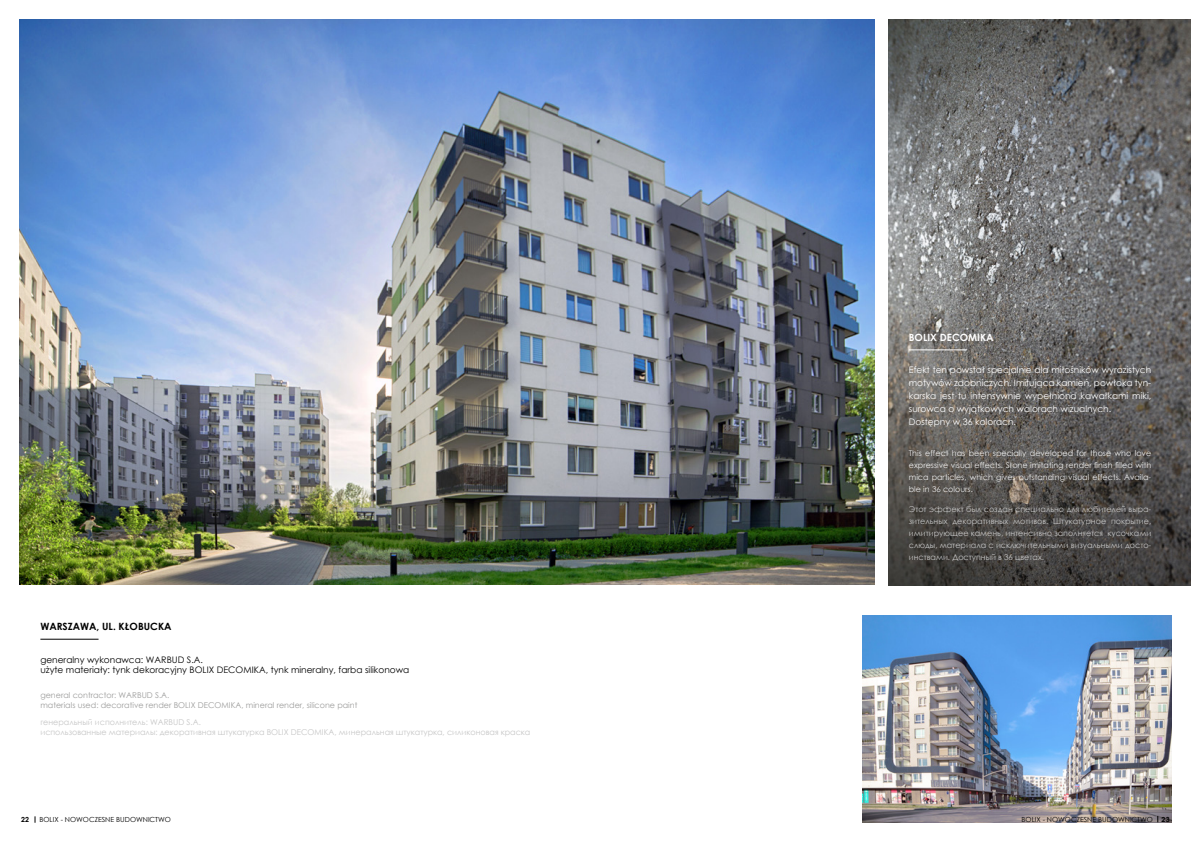
<style>
.page{position:relative;width:1191px;height:842px;background:#fff}
.page>*{position:absolute;margin:0;border:0;box-sizing:border-box;transform-origin:0 0}
.t1{font:700 10px "Century Gothic";color:#000}
.t2{font:700 10px "Century Gothic";color:#fff}
.t3{font:9px/13px "Century Gothic";color:#fff}
.t4{font:9px/10.8px "Century Gothic";color:#000}
.t5{font:8px/12px "Century Gothic";color:#c6c6c6}
.t6{font:8px/12px "Century Gothic";color:#ededed;text-align:justify}
.t7{font:8px/9.6px "Century Gothic";color:#9d9d9c}
.t8{font:7px "Century Gothic";color:#000}
.t9{font:700 7px "Century Gothic";color:#000}
.s1{color:#fff}
.s2{font-weight:700}
</style>
<div class="page">
<img style="left:20px;top:20px;width:854px;height:564px">
<hr style="left:40px;top:639px;width:59px;height:1px;background:#000">
<img style="left:862px;top:616px;width:309px;height:206px">
<img style="left:889px;top:20px;width:302px;height:566px">
<hr style="left:909px;top:349px;width:58px;height:1px;background:#fff">
<p class="t2" style="left:909px;top:329px;width:86px">BOLIX DECOMIKA</p>
<p class="t3" style="left:909px;top:363px;width:244px">Efekt ten powstał specjalnie dla miłośników wyrazistych motywów zdobniczych. Imitująca kamień, powłoka tyn&shy;karska jest tu intensywnie wypełniona kawałkami miki, surowca o wyjątkowych walorach wizualnych.<br>Dostępny w 36 kolorach.</p>
<p class="t6" style="left:909px;top:447px;width:244px">This effect has been specially developed for those who love expressive visual effects. Stone imitating render finish filled with mica particles, which gives outstanding visual effects. Availa&shy;ble in 36 colours<span class="s1">.</span></p>
<p class="t1" style="left:40px;top:619px;width:133px">WARSZAWA, UL. KŁOBUCKA</p>
<p class="t4" style="left:40px;top:654px;width:370px">generalny wykonawca: WARBUD S.A.<br>użyte materiały: tynk dekoracyjny BOLIX DECOMIKA, tynk mineralny, farba silikonowa</p>
<p class="t7" style="left:40px;top:691px;width:318px">general contractor: WARBUD S.A.<br>materials used: decorative render BOLIX DECOMIKA, mineral render, silicone paint</p>
<p class="t5" style="left:40px;top:717px;width:491px;line-height:9.6px">генеральный исполнитель: WARBUD S.A.<br>использованные материалы: декоративная штукатурка BOLIX DECOMIKA, минеральная штукатурка, силиконовая краска</p>
<p class="t5" style="left:909px;top:503px;width:244px;text-align:justify">Этот эффект был создан специально для любителей выра&shy;зительных декоративных мотивов. Штукатурное покрытие, имитирующее камень, интенсивно заполняется кусочками слюды, материала с исключительными визуальными досто&shy;инствами. Доступный в 36 цветах.</p>
<p class="t9" style="left:21px;top:814px;width:9px">22</p>
<p class="t8" style="left:40px;top:814px;width:133px">BOLIX - NOWOCZESNE BUDOWNICTWO</p>
<p class="t8" style="left:1021px;top:814px;width:150px">BOLIX - NOWOCZESNE BUDOWNICTWO <span class="s2">23</span></p>
</div>
